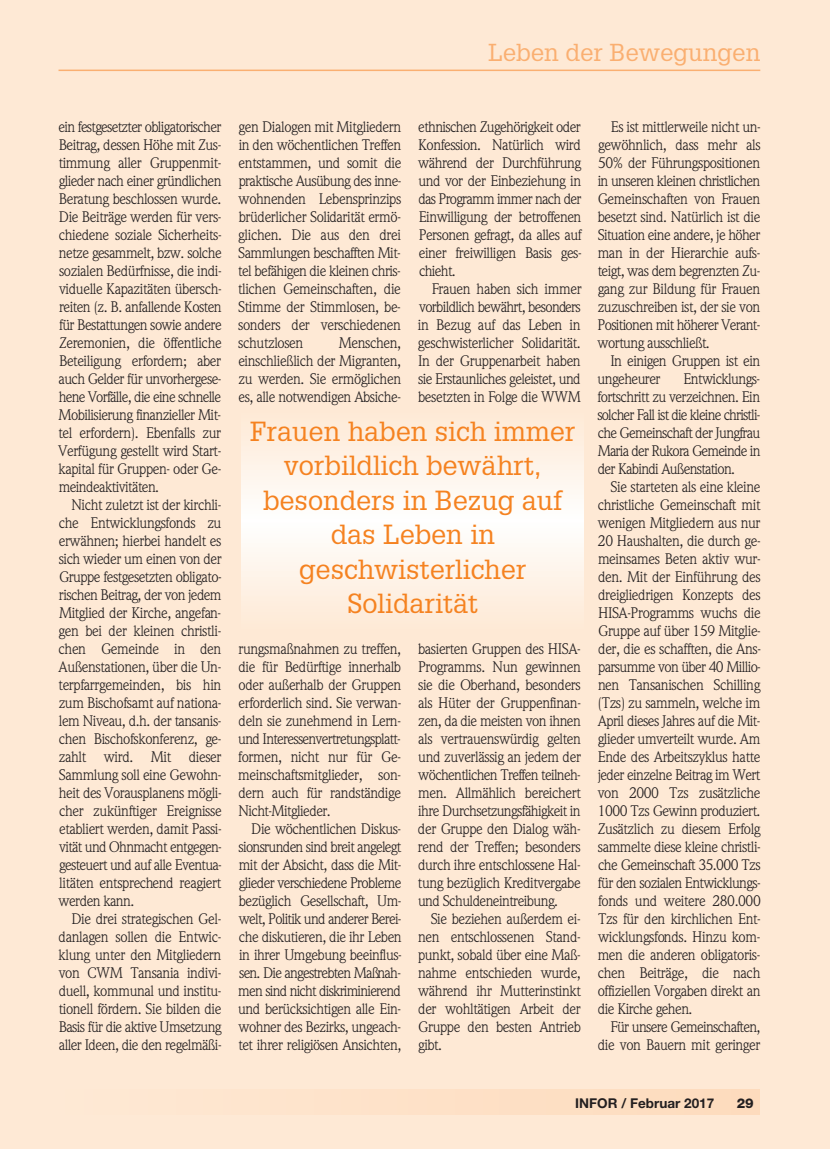
<style>
.page{position:relative;width:830px;height:1149px;background:#fff}
.page>*{position:absolute;margin:0;border:0;box-sizing:border-box;transform-origin:0 0}
.t1{font:27px/34.5px "Glypha LT Std";color:#f58220;text-align:center}
.t2{font:24px "Glypha LT Std";color:#faaf71}
.t3{font:15px/18px "Weidemann Std";letter-spacing:-.03em;color:#231f20;text-align:justify}
.t4{font:700 13.5px "Helvetica Neue";color:#231f20}
.t5{font:800 13.5px "Helvetica Neue";color:#231f20}
</style>
<div class="page">
<div style="left:1px;top:0;width:828px;height:1148px;background:#fee9d5"></div>
<div style="left:58px;top:1089px;width:701px;height:25px;background:#fee1c8"></div>
<hr style="left:58px;top:70px;width:702px;height:1px;background:#faaf71">
<svg style="left:241px;top:441px;width:342px;height:160px"></svg>
<h2 class="t2" style="left:488px;top:39px;width:274px">Leben der Bewegungen</h2>
<p class="t3" style="left:58px;top:119px;width:165px">ein festgesetzter obligatorischer Beitrag, dessen Höhe mit Zus&shy;timmung aller Gruppenmit&shy;glieder nach einer gründlichen Beratung beschlossen wurde.<br>Die Beiträge werden für vers&shy;chiedene soziale Sicherheits&shy;netze gesammelt, bzw. solche sozialen Bedürfnisse, die indi&shy;viduelle Kapazitäten übersch&shy;reiten (z. B. anfallende Kosten für Bestattungen sowie andere Zeremonien, die öffentliche Beteiligung erfordern; aber auch Gelder für unvorhergese&shy;hene Vorfälle, die eine schnelle Mobilisierung finanzieller Mit&shy;tel erfordern). Ebenfalls zur Verfügung gestellt wird Start&shy;kapital für Gruppen- oder Ge&shy;meindeaktivitäten.</p>
<p class="t3" style="left:58px;top:497px;width:165px;text-indent:13px">Nicht zuletzt ist der kirchli&shy;che Entwicklungsfonds zu erwähnen; hierbei handelt es sich wieder um einen von der Gruppe festgesetzten obligato&shy;rischen Beitrag, der von jedem Mitglied der Kirche, angefan&shy;gen bei der kleinen christli&shy;chen Gemeinde in den Außenstationen, über die Un&shy;terpfarrgemeinden, bis hin zum Bischofsamt auf nationa&shy;lem Niveau, d.h. der tansanis&shy;chen Bischofskonferenz, ge&shy;zahlt wird. Mit dieser Sammlung soll eine Gewohn&shy;heit des Vorausplanens mögli&shy;cher zukünftiger Ereignisse etabliert werden, damit Passi&shy;vität und Ohnmacht entgegen&shy;gesteuert und auf alle Eventua&shy;litäten entsprechend reagiert werden kann.</p>
<p class="t3" style="left:59px;top:911px;width:164px;text-indent:13px">Die drei strategischen Gel&shy;danlagen sollen die Entwic&shy;klung unter den Mitgliedern von CWM Tansania indivi&shy;duell, kommunal und institu&shy;tionell fördern. Sie bilden die Basis für die aktive Umsetzung aller Ideen, die den regelmäßi-</p>
<p class="t3" style="left:238px;top:119px;width:165px">gen Dialogen mit Mitgliedern in den wöchentlichen Treffen entstammen, und somit die praktische Ausübung des inne&shy;wohnenden Lebensprinzips brüderlicher Solidarität ermö&shy;glichen. Die aus den drei Sammlungen beschafften Mit&shy;tel befähigen die kleinen chris&shy;tlichen Gemeinschaften, die Stimme der Stimmlosen, be&shy;sonders der verschiedenen schutzlosen</p>
<p class="t3" style="left:238px;top:335px;width:164px;text-indent:100px">Menschen, einschließlich der Migranten, zu werden. Sie ermöglichen es, alle notwendigen Absiche-</p>
<p class="t3" style="left:418px;top:119px;width:165px">ethnischen Zugehörigkeit oder Konfession. Natürlich wird während der Durchführung und vor der Einbeziehung in das Programm immer nach der Einwilligung der betroffenen Personen gefragt, da alles auf einer freiwilligen Basis ges&shy;chieht.</p>
<p class="t3" style="left:418px;top:281px;width:165px;text-indent:14px">Frauen haben sich immer vorbildlich bewährt, besonders in Bezug auf das Leben in geschwisterlicher Solidarität.<br>In der Gruppenarbeit haben sie Erstaunliches geleistet, und besetzten in Folge die WWM</p>
<h1 class="t1" style="left:250px;top:414px;width:327px">Frauen haben sich immer vorbildlich bewährt, besonders in Bezug auf das Leben in geschwisterlicher<br>Solidarität</h1>
<p class="t3" style="left:238px;top:641px;width:164px">rungsmaßnahmen zu treffen, die für Bedürftige innerhalb oder außerhalb der Gruppen erforderlich sind. Sie verwan&shy;deln sie zunehmend in Lern&shy;und Interessenvertretungsplatt&shy;formen, nicht nur für Ge&shy;meinschaftsmitglieder, son&shy;dern auch für randständige Nicht-Mitglieder.</p>
<p class="t3" style="left:238px;top:821px;width:165px;text-indent:13px">Die wöchentlichen Diskus&shy;sionsrunden sind breit angelegt mit der Absicht, dass die Mit&shy;glieder verschiedene Probleme bezüglich Gesellschaft, Um&shy;welt, Politik und anderer Berei&shy;che diskutieren, die ihr Leben in ihrer Umgebung beeinflus&shy;sen. Die angestrebten Maßnah&shy;men sind nicht diskriminierend und berücksichtigen alle Ein&shy;wohner des Bezirks, ungeach&shy;tet ihrer religiösen Ansichten,</p>
<p class="t3" style="left:418px;top:641px;width:164px">basierten Gruppen des HISA-Programms. Nun gewinnen sie die Oberhand, besonders als Hüter der Gruppenfinan&shy;zen, da die meisten von ihnen als vertrauenswürdig gelten und zuverlässig an jedem der wöchentlichen Treffen teilneh&shy;men. Allmählich bereichert ihre Durchsetzungsfähigkeit in der Gruppe den Dialog wäh&shy;rend der Treffen; besonders durch ihre entschlossene Hal&shy;tung bezüglich Kreditvergabe und Schuldeneintreibung.</p>
<p class="t3" style="left:418px;top:911px;width:164px;text-indent:13px">Sie beziehen außerdem ei&shy;nen entschlossenen Stand&shy;punkt, sobald über eine Maß&shy;nahme entschieden wurde, während ihr Mutterinstinkt der wohltätigen Arbeit der Gruppe den besten Antrieb gibt.</p>
<p class="t3" style="left:597px;top:119px;width:164px;text-indent:13px">Es ist mittlerweile nicht un&shy;gewöhnlich, dass mehr als 50% der Führungspositionen in unseren kleinen christlichen Gemeinschaften von Frauen besetzt sind. Natürlich ist die Situation eine andere, je höher man in der Hierarchie aufs&shy;teigt, was dem begrenzten Zu&shy;gang zur Bildung für Frauen zuzuschreiben ist, der sie von Positionen mit höherer Verant&shy;wortung ausschließt.</p>
<p class="t3" style="left:597px;top:353px;width:164px;text-indent:13px">In einigen Gruppen ist ein ungeheurer</p>
<p class="t3" style="left:597px;top:371px;width:164px;text-indent:86px">Entwicklungs&shy;fortschritt zu verzeichnen. Ein solcher Fall ist die kleine christli&shy;che Gemeinschaft der Jungfrau Maria der Rukora Gemeinde in der Kabindi Außenstation.</p>
<p class="t3" style="left:597px;top:479px;width:165px;text-indent:13px">Sie starteten als eine kleine christliche Gemeinschaft mit wenigen Mitgliedern aus nur 20 Haushalten, die durch ge&shy;meinsames Beten aktiv wur&shy;den. Mit der Einführung des dreigliedrigen Konzepts des HISA-Programms wuchs die Gruppe auf über 159 Mitglie&shy;der, die es schafften, die Ans&shy;parsumme von über 40 Millio&shy;nen Tansanischen Schilling (Tzs) zu sammeln, welche im April dieses Jahres auf die Mit&shy;glieder umverteilt wurde. Am Ende des Arbeitszyklus hatte jeder einzelne Beitrag im Wert von 2000 Tzs zusätzliche 1000 Tzs Gewinn produziert.<br>Zusätzlich zu diesem Erfolg sammelte diese kleine christli&shy;che Gemeinschaft 35.000 Tzs für den sozialen Entwicklungs&shy;fonds und weitere 280.000<br>Tzs für den kirchlichen Ent&shy;wicklungsfonds. Hinzu kom&shy;men die anderen obligatoris&shy;chen Beiträge, die nach offiziellen Vorgaben direkt an die Kirche gehen.</p>
<p class="t3" style="left:597px;top:1019px;width:164px;text-align:right">Für unsere Gemeinschaften, die von Bauern mit geringer</p>
<p class="t4" style="left:575px;top:1097px;width:140px">INFOR / Februar 2017</p>
<p class="t5" style="left:736px;top:1097px;width:19px">29</p>
</div>
